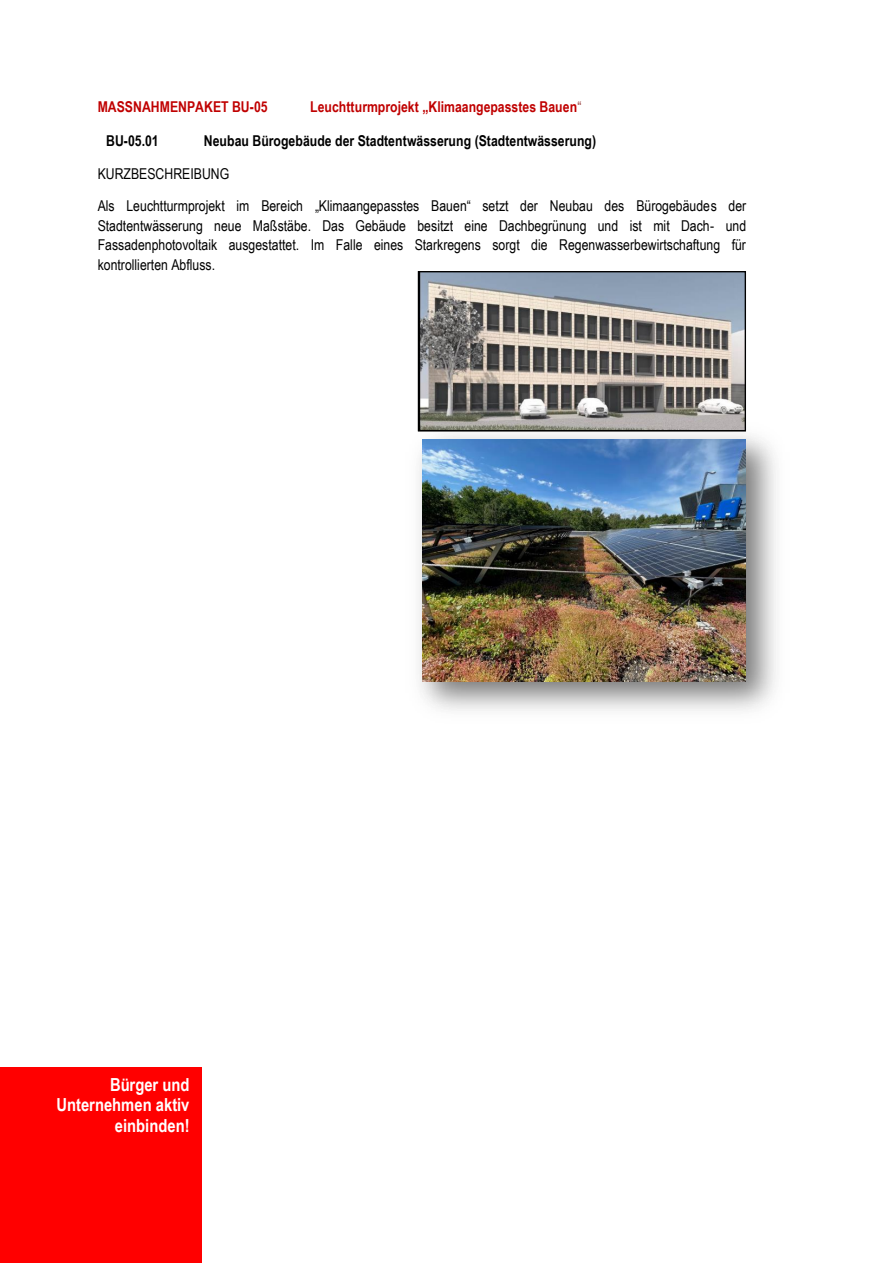
<style>
.page{position:relative;width:893px;height:1263px;background:#fff}
.page>*{position:absolute;margin:0;border:0;box-sizing:border-box;transform-origin:0 0}
.t1{font:700 18px/20.7px "Arial Narrow";color:#fff;text-align:right}
.t2{font:15px/19.8px "Arial Narrow";color:#000;text-align:justify}
.t3{font:700 15px "Arial Narrow";color:#000}
.t4{font:700 15px "Arial Narrow";color:#c00000}
.s1{font-weight:400;color:#943634}
</style>
<div class="page">
<div style="left:0;top:1067px;width:202px;height:196px;background:#f00"></div>
<img style="left:420px;top:273px;width:324px;height:146px">
<div style="left:418px;top:271px;width:328px;height:160px;border:1px solid #000"></div>
<img style="left:417px;top:419px;width:359px;height:292px">
<img style="left:423px;top:439px;width:323px;height:243px">
<p class="t4" style="left:98px;top:98px;width:171px">MASSNAHMENPAKET BU-05</p>
<p class="t4" style="left:310px;top:98px;width:273px">Leuchtturmprojekt „Klimaangepasstes Bauen<span class="s1">“</span></p>
<h3 class="t3" style="left:106px;top:132px;width:54px">BU-05.01</h3>
<h3 class="t3" style="left:204px;top:132px;width:394px">Neubau Bürogebäude der Stadtentwässerung (Stadtentwässerung)</h3>
<p class="t2" style="left:98px;top:163px;width:133px">KURZBESCHREIBUNG</p>
<p class="t2" style="left:98px;top:195px;width:650px">Als Leuchtturmprojekt im Bereich „Klimaangepasstes Bauen“ setzt der Neubau des Bürogebäudes der Stadtentwässerung neue Maßstäbe. Das Gebäude besitzt eine Dachbegrünung und ist mit Dach- und Fassadenphotovoltaik ausgestattet. Im Falle eines Starkregens sorgt die Regenwasserbewirtschaftung für kontrollierten Abfluss.</p>
<p class="t1" style="left:57px;top:1074px;width:135px">Bürger und<br>Unternehmen aktiv einbinden!</p>
</div>
